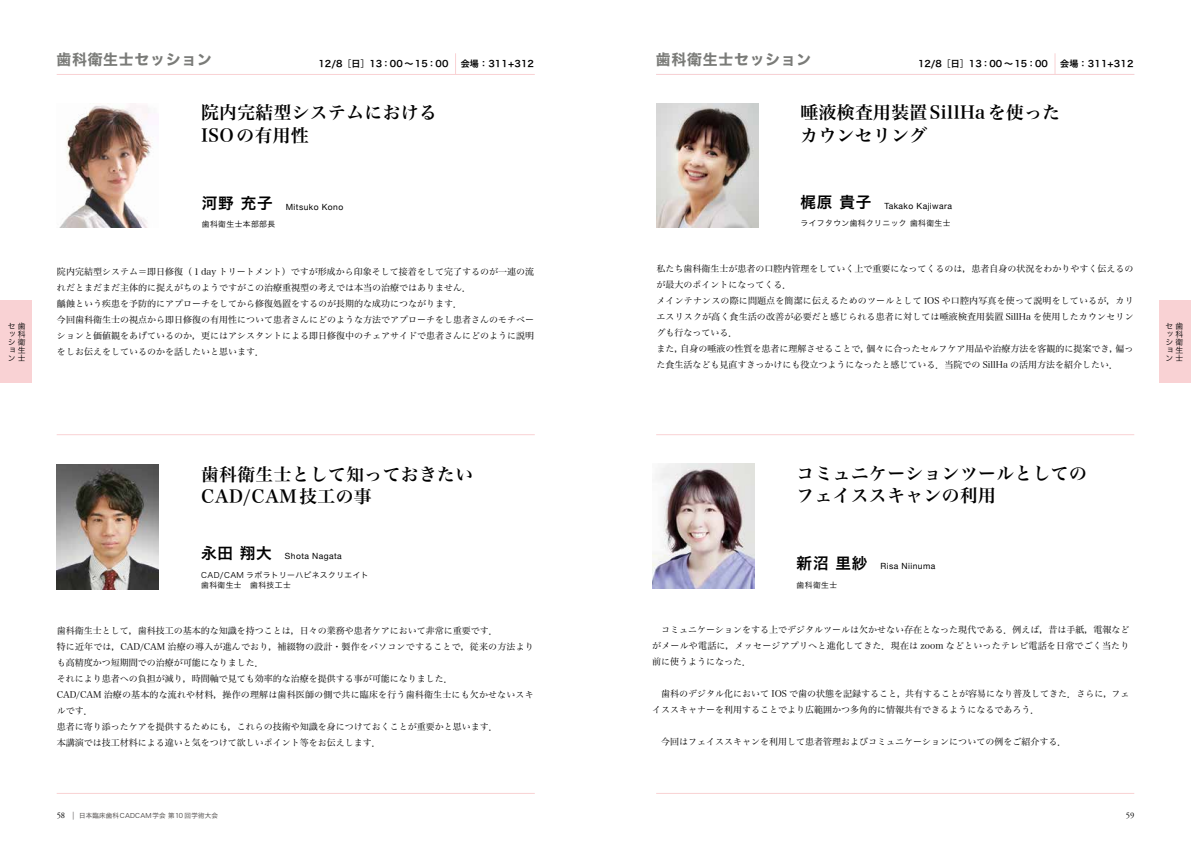
<style>
.page{position:relative;width:1191px;height:842px;background:#fff}
.page>*{position:absolute;margin:0;border:0;box-sizing:border-box;transform-origin:0 0}
.t1{font:17.7px/22.7px "Hira Min Pro W6";letter-spacing:.025em;color:#000}
.t2{font:14.9px "Hiragino Sans W7";letter-spacing:.05em;color:#7a7b78}
.t3{font:9px/16px "Hira Min Pro N W3";color:#000}
.t4{font:9px "Hira Kaku Pro W6";letter-spacing:.01em;color:#000}
.t5{font:8.5px "Helvetica Neue";letter-spacing:.05em;color:#000}
.t6{font:8.5px "Adobe Garamond Pro";color:#000}
.t7{font:7.8px/8px "Hira Kaku Pro W3";letter-spacing:.05em;color:#000;text-align:justify}
.t8{font:6.5px "Hira Kaku Pro N W3";letter-spacing:.02em;color:#3e3a39}
.s1{font-family:"Hira Kaku Pro W3"}
.s2{font-family:"Hira Kaku Pro W6";font-size:15.6px}
.s3{font-size:8.1px;color:#595757}
</style>
<div class="page">
<hr style="left:656px;top:793px;width:478px;height:1px;background:#f9d2d4">
<img style="left:652px;top:464px;width:102px;height:124px">
<hr style="left:656px;top:74px;width:478px;height:1px;background:#f9d2d4">
<hr style="left:656px;top:434px;width:478px;height:1px;background:#f9d2d4">
<svg style="left:1054px;top:53px;width:1px;height:21px"></svg>
<img style="left:656px;top:103px;width:102px;height:125px">
<div style="left:1159px;top:300px;width:32px;height:83px;background:#f9d2d4"></div>
<hr style="left:57px;top:793px;width:478px;height:1px;background:#f9d2d4">
<img style="left:57px;top:465px;width:102px;height:125px">
<hr style="left:57px;top:434px;width:478px;height:1px;background:#f9d2d4">
<div style="left:0;top:300px;width:31px;height:83px;background:#f9d2d4"></div>
<hr style="left:57px;top:74px;width:478px;height:1px;background:#f9d2d4">
<svg style="left:455px;top:53px;width:1px;height:21px"></svg>
<img style="left:59px;top:103px;width:93px;height:125px">
<p class="t7" style="left:8px;top:321px;width:19px">セ歯ッ科シ衛ョ生ン士</p>
<h2 class="t2" style="left:56px;top:48px;width:157px">歯科衛生士セッション</h2>
<p class="t4" style="left:318px;top:56px;width:131px">12/8<span class="s1">［</span>日<span class="s1">］</span>13：00 〜15：00</p>
<p class="t4" style="left:461px;top:56px;width:75px">会場：311+312</p>
<h1 class="t1" style="left:201px;top:100px;width:237px">院内完結型システムにおける<br>ISOの有用性</h1>
<p class="t5" style="left:202px;top:201px;width:143px"><span class="s2">河野 充子</span> Mitsuko Kono</p>
<p class="t7" style="left:202px;top:219px;width:83px">歯科衛生士本部部長　</p>
<p class="t3" style="left:57px;top:263px;width:479px">院内完結型システム＝即日修復（１day トリートメント）ですが形成から印象そして接着をして完了するのが一連の流れだとまだまだ主体的に捉えがちのようですがこの治療重視型の考えでは本当の治療ではありません．<br>齲蝕という疾患を予防的にアプローチをしてから修復処置をするのが長期的な成功につながります．<br>今回歯科衛生士の視点から即日修復の有用性について患者さんにどのような方法でアプローチをし患者さんのモチベーションと価値観をあげているのか，更にはアシスタントによる即日修復中のチェアサイドで患者さんにどのように説明をしお伝えをしているのかを話したいと思います．</p>
<h2 class="t2" style="left:656px;top:48px;width:157px">歯科衛生士セッション</h2>
<p class="t4" style="left:918px;top:56px;width:131px">12/8<span class="s1">［</span>日<span class="s1">］</span>13：00 〜15：00</p>
<p class="t4" style="left:1060px;top:56px;width:75px">会場：311+312</p>
<h1 class="t1" style="left:800px;top:100px;width:261px">唾液検査用装置SillHaを使ったカウンセリング</h1>
<p class="t5" style="left:800px;top:199px;width:153px"><span class="s2">梶原 貴子</span> Takako Kajiwara</p>
<p class="t7" style="left:800px;top:218px;width:151px">ライフタウン歯科クリニック 歯科衛生士</p>
<p class="t3" style="left:656px;top:260px;width:479px">私たち歯科衛生士が患者の口腔内管理をしていく上で重要になってくるのは，患者自身の状況をわかりやすく伝えるのが最大のポイントになってくる．<br>メインテナンスの際に問題点を簡潔に伝えるためのツールとして IOS や口腔内写真を使って説明をしているが，カリエスリスクが高く食生活の改善が必要だと感じられる患者に対しては唾液検査用装置 SillHa を使用したカウンセリングも行なっている．<br>また，自身の唾液の性質を患者に理解させることで，個々に合ったセルフケア用品や治療方法を客観的に提案でき，偏った食生活なども見直すきっかけにも役立つようになったと感じている．当院での SillHa の活用方法を紹介したい．</p>
<p class="t7" style="left:1165px;top:321px;width:19px">セ歯ッ科シ衛ョ生ン士</p>
<h1 class="t1" style="left:201px;top:461px;width:273px">歯科衛生士として知っておきたい<br>CAD/CAM技工の事</h1>
<p class="t5" style="left:201px;top:550px;width:142px"><span class="s2">永田 翔大</span> Shota Nagata</p>
<p class="t7" style="left:201px;top:569px;width:169px;line-height:10.6px">CAD/CAM ラボラトリーハピネスクリエイト歯科衛生士　歯科技工士</p>
<p class="t3" style="left:57px;top:622px;width:479px">歯科衛生士として，歯科技工の基本的な知識を持つことは，日々の業務や患者ケアにおいて非常に重要です．<br>特に近年では，CAD/CAM 治療の導入が進んでおり，補綴物の設計・製作をパソコンですることで，従来の方法よりも高精度かつ短期間での治療が可能になりました．<br>それにより患者への負担が減り，時間軸で見ても効率的な治療を提供する事が可能になりました．<br>CAD/CAM 治療の基本的な流れや材料，操作の理解は歯科医師の側で共に臨床を行う歯科衛生士にも欠かせないスキルです．<br>患者に寄り添ったケアを提供するためにも，これらの技術や知識を身につけておくことが重要かと思います．<br>本講演では技工材料による違いと気をつけて欲しいポイント等をお伝えします．</p>
<h1 class="t1" style="left:796px;top:460px;width:292px">コミュニケーションツールとしてのフェイススキャンの利用</h1>
<p class="t5" style="left:796px;top:560px;width:140px"><span class="s2">新沼 里紗</span> Risa Niinuma</p>
<p class="t7" style="left:796px;top:580px;width:42px">歯科衛生士</p>
<p class="t3" style="left:652px;top:621px;width:479px;text-align:justify">　コミュニケーションをする上でデジタルツールは欠かせない存在となった現代である．例えば，昔は手紙，電報などがメールや電話に，メッセージアプリへと進化してきた．現在は zoom などといったテレビ電話を日常でごく当たり前に使うようになった．</p>
<p class="t3" style="left:652px;top:685px;width:478px">　歯科のデジタル化において IOS で歯の状態を記録すること，共有することが容易になり普及してきた．さらに，フェイススキャナーを利用することでより広範囲かつ多角的に情報共有できるようになるであろう．</p>
<p class="t3" style="left:652px;top:733px;width:415px">　今回はフェイススキャンを利用して患者管理およびコミュニケーションについての例をご紹介する．</p>
<p class="t6" style="left:57px;top:810px;width:10px">58</p>
<p class="t8" style="left:72px;top:810px;width:148px"><span class="s3">|</span> 日本臨床歯科CADCAM学会 第10 回学術大会</p>
<p class="t6" style="left:1125px;top:810px;width:10px">59</p>
</div>
